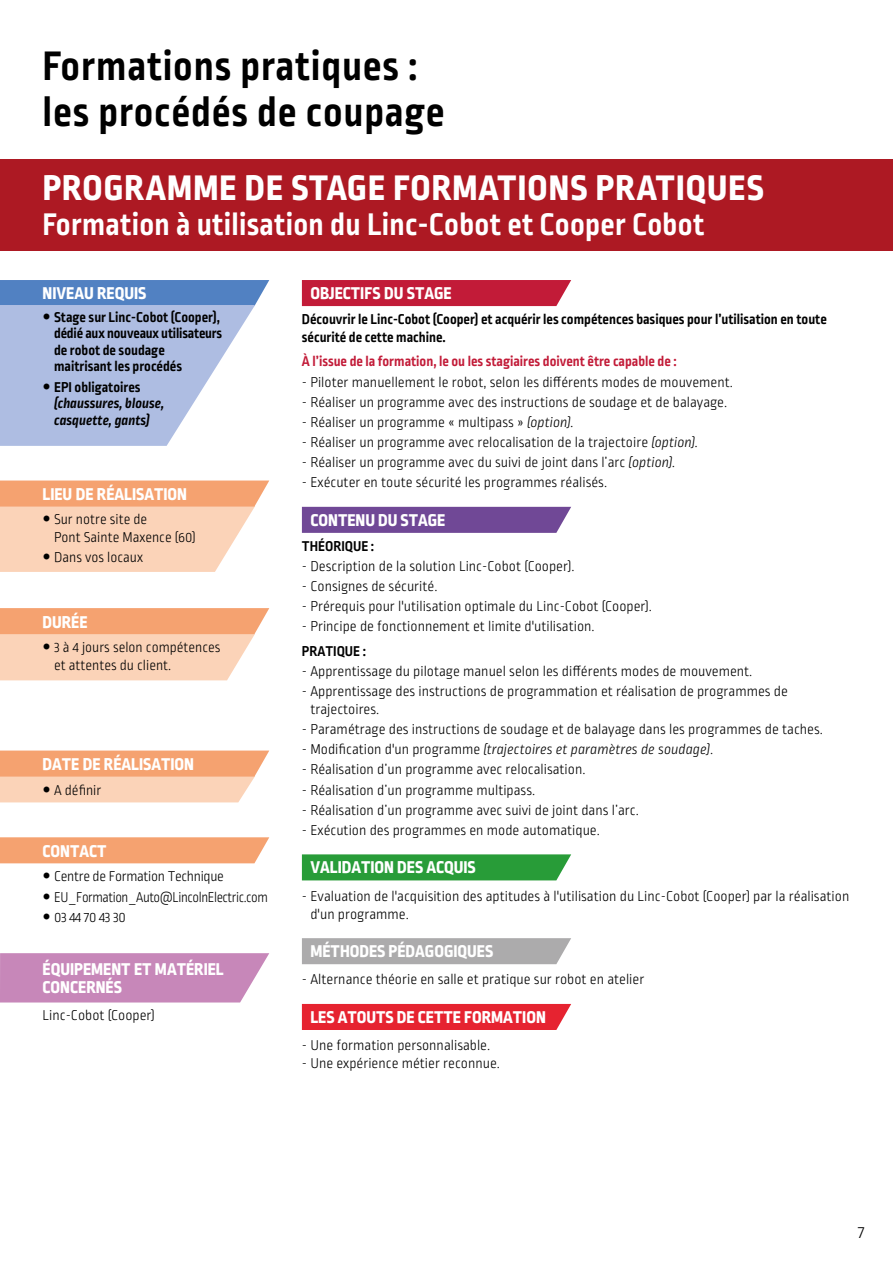
<style>
.page{position:relative;width:893px;height:1263px;background:#fff}
.page>*{position:absolute;margin:0;border:0;box-sizing:border-box;transform-origin:0 0}
.t1{font:700 43.5px/46.5px "Ropa Sans Pro";letter-spacing:.02em;color:#000}
.t2{font:800 37.5px "Ropa Sans Pro";letter-spacing:.03em;color:#fff}
.t3{font:700 33px "Ropa Sans Pro";letter-spacing:.01em;color:#fff}
.t4{font:800 18px/18px "Ropa Sans Pro";color:#fff}
.t5{font:300 18px "Ropa Sans Pro";color:#000}
.t6{font:300 15px/18px "Ropa Sans Pro";color:#000}
.t7{font:700 15px/16.5px "Ropa Sans Pro";color:#000}
.t8{font:300 15px/20.1px "Ropa Sans Pro";letter-spacing:-.03em;color:#000}
.t9{font:italic 300 15px "Ropa Sans Pro";color:#000}
.t10{font:700 15px "Ropa Sans Pro";color:#c21b38}
.t11{font:italic 700 15px/16.5px "Ropa Sans Pro";color:#000}
.s1{font-style:italic}
.s2{font-style:normal}
</style>
<div class="page">
<div style="left:0;top:159px;width:893px;height:91px;background:#ad1923"></div>
<div style="left:302px;top:280px;width:269px;height:26px;background:#c21b38"></div>
<div style="left:302px;top:507px;width:269px;height:26px;background:#704896"></div>
<div style="left:302px;top:854px;width:269px;height:26px;background:#289c38"></div>
<div style="left:302px;top:938px;width:269px;height:26px;background:#acabac"></div>
<div style="left:302px;top:1004px;width:269px;height:26px;background:#e62330"></div>
<div style="left:0;top:837px;width:269px;height:26px;background:#f5a270"></div>
<svg style="left:0;top:953px;width:269px;height:49px;background:#ca8dbc"></svg>
<svg style="left:0;top:480px;width:269px;height:92px;background:#f9caab"></svg>
<svg style="left:0;top:750px;width:269px;height:52px;background:#f8bd99"></svg>
<svg style="left:0;top:608px;width:269px;height:72px;background:#f9c5a4"></svg>
<svg style="left:0;top:280px;width:269px;height:166px"></svg>
<h1 class="t1" style="left:43px;top:44px;width:403px">Formations pratiques : les procédés de coupage</h1>
<h2 class="t2" style="left:43px;top:166px;width:723px">PROGRAMME DE STAGE FORMATIONS PRATIQUES</h2>
<h3 class="t3" style="left:43px;top:205px;width:663px">Formation à utilisation du Linc-Cobot et Cooper Cobot</h3>
<p class="t4" style="left:43px;top:285px;width:106px">NIVEAU REQUIS</p>
<p class="t7" style="left:54px;top:309px;width:170px">Stage sur Linc-Cobot (Cooper), dédié aux nouveaux utilisateurs de robot de soudage maitrisant les procédés</p>
<p class="t7" style="left:54px;top:379px;width:88px">EPI obligatoires</p>
<p class="t11" style="left:54px;top:396px;width:112px">(chaussures, blouse, casquette, gants)</p>
<p class="t4" style="left:43px;top:486px;width:146px">LIEU DE RÉALISATION</p>
<p class="t6" style="left:54px;top:511px;width:143px">Sur notre site de<br>Pont Sainte Maxence (60)</p>
<p class="t6" style="left:54px;top:549px;width:90px">Dans vos locaux</p>
<p class="t4" style="left:43px;top:614px;width:47px">DURÉE</p>
<p class="t6" style="left:54px;top:639px;width:168px">3 à 4 jours selon compétences et attentes du client.</p>
<p class="t4" style="left:43px;top:756px;width:153px">DATE DE RÉALISATION</p>
<p class="t6" style="left:54px;top:782px;width:49px">A définir</p>
<p class="t4" style="left:43px;top:843px;width:66px">CONTACT</p>
<p class="t8" style="left:54px;top:867px;width:216px">Centre de Formation Technique<br>EU_Formation_Auto@LincolnElectric.com<br>03 44 70 43 30</p>
<p class="t4" style="left:43px;top:961px;width:183px">ÉQUIPEMENT ET MATÉRIEL<br>CONCERNÉS</p>
<p class="t6" style="left:43px;top:1007px;width:114px">Linc-Cobot (Cooper)</p>
<p class="t4" style="left:310px;top:285px;width:143px">OBJECTIFS DU STAGE</p>
<p class="t7" style="left:302px;top:311px;width:526px;line-height:18px">Découvrir le Linc-Cobot (Cooper) et acquérir les compétences basiques pour l’utilisation en toute sécurité de cette machine.</p>
<p class="t10" style="left:302px;top:353px;width:376px">À l’issue de la formation, le ou les stagiaires doivent être capable de :</p>
<p class="t6" style="left:302px;top:374px;width:431px">- Piloter manuellement le robot, selon les différents modes de mouvement.</p>
<p class="t6" style="left:302px;top:394px;width:425px">- Réaliser un programme avec des instructions de soudage et de balayage.</p>
<p class="t6" style="left:302px;top:414px;width:274px">- Réaliser un programme « multipass » <span class="s1">(option).</span></p>
<p class="t6" style="left:302px;top:434px;width:398px">- Réaliser un programme avec relocalisation de la trajectoire <span class="s1">(option).</span></p>
<p class="t6" style="left:302px;top:454px;width:375px">- Réaliser un programme avec du suivi de joint dans l’arc <span class="s1">(option).</span></p>
<p class="t6" style="left:302px;top:474px;width:305px">- Exécuter en toute sécurité les programmes réalisés.</p>
<p class="t4" style="left:310px;top:512px;width:137px">CONTENU DU STAGE</p>
<p class="t7" style="left:302px;top:538px;width:74px">THÉORIQUE :</p>
<p class="t6" style="left:302px;top:558px;width:272px">- Description de la solution Linc-Cobot (Cooper).</p>
<p class="t6" style="left:302px;top:578px;width:135px">- Consignes de sécurité.</p>
<p class="t6" style="left:302px;top:598px;width:350px">- Prérequis pour l'utilisation optimale du Linc-Cobot (Cooper).</p>
<p class="t6" style="left:302px;top:618px;width:292px">- Principe de fonctionnement et limite d'utilisation.</p>
<p class="t7" style="left:302px;top:643px;width:66px">PRATIQUE :</p>
<p class="t6" style="left:302px;top:663px;width:450px">- Apprentissage du pilotage manuel selon les différents modes de mouvement.</p>
<p class="t6" style="left:310px;top:683px;width:479px;text-indent:-9px">- Apprentissage des instructions de programmation et réalisation de programmes de trajectoires.</p>
<p class="t6" style="left:302px;top:721px;width:521px">- Paramétrage des instructions de soudage et de balayage dans les programmes de taches.</p>
<p class="t9" style="left:302px;top:741px;width:411px"><span class="s2">- Modification d'un programme</span> (trajectoires et paramètres de soudage)<span class="s2">.</span></p>
<p class="t6" style="left:302px;top:761px;width:283px">- Réalisation d’un programme avec relocalisation.</p>
<p class="t6" style="left:302px;top:782px;width:233px">- Réalisation d’un programme multipass.</p>
<p class="t6" style="left:302px;top:802px;width:337px">- Réalisation d’un programme avec suivi de joint dans l’arc.</p>
<p class="t6" style="left:302px;top:822px;width:298px">- Exécution des programmes en mode automatique.</p>
<p class="t4" style="left:310px;top:859px;width:167px">VALIDATION DES ACQUIS</p>
<p class="t6" style="left:310px;top:888px;width:540px;text-indent:-9px">- Evaluation de l'acquisition des aptitudes à l'utilisation du Linc-Cobot (Cooper) par la réalisation d'un programme.</p>
<p class="t4" style="left:310px;top:943px;width:184px">MÉTHODES PÉDAGOGIQUES</p>
<p class="t6" style="left:302px;top:971px;width:344px">- Alternance théorie en salle et pratique sur robot en atelier</p>
<p class="t4" style="left:310px;top:1009px;width:237px">LES ATOUTS DE CETTE FORMATION</p>
<p class="t6" style="left:302px;top:1037px;width:188px">- Une formation personnalisable.</p>
<p class="t6" style="left:302px;top:1055px;width:198px">- Une expérience métier reconnue.</p>
<p class="t5" style="left:858px;top:1223px;width:8px">7</p>
</div>
